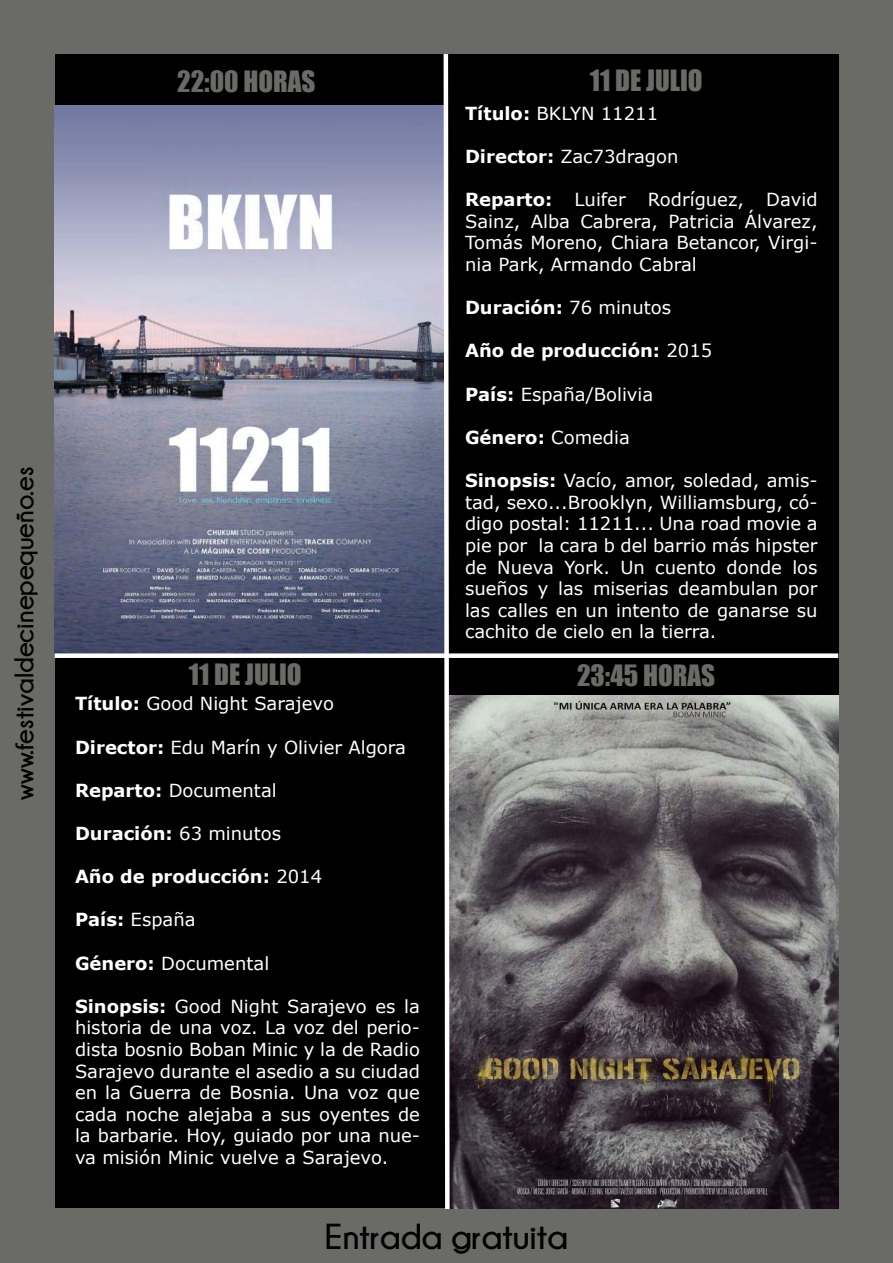
<style>
.page{position:relative;width:893px;height:1263px;background:#6a6b67}
.page>*{position:absolute;margin:0;border:0;box-sizing:border-box;transform-origin:0 0}
.t1{font:700 36px "Champagne&Limousines";color:#000}
.t2{font:27px "Impact";color:#6a6b67}
.t3{font:700 27px "Champagne&Limousines";color:#000}
.t4{font:18px/21.6px "Verdana";color:#fff;text-align:justify}
.t5{font:700 18px "Verdana";color:#fff}
.s1{font-weight:700}
.s2{font-weight:400}
</style>
<div class="page">
<div style="left:55px;top:55px;width:783px;height:1153px;background:#000"></div>
<img style="left:452px;top:695px;width:386px;height:513px">
<img style="left:55px;top:105px;width:386px;height:548px">
<svg style="left:441px;top:54px;width:11px;height:1155px"></svg>
<div style="left:55px;top:653px;width:783px;height:5px;background:#fff"></div>
<h2 class="t3" style="left:9px;top:799px;width:334px;rotate:-90deg">www.festivaldecinepequeño.es</h2>
<h2 class="t2" style="left:177px;top:61px;width:140px">22:00 HORAS</h2>
<h2 class="t2" style="left:590px;top:60px;width:114px">11 DE JULIO</h2>
<h2 class="t2" style="left:189px;top:654px;width:114px">11 DE JULIO</h2>
<p class="t4" style="left:75px;top:693px;width:260px"><span class="s1">Título:</span> Good Night Sarajevo</p>
<p class="t4" style="left:75px;top:736px;width:333px"><span class="s1">Director:</span> Edu Marín y Olivier Algora</p>
<p class="t4" style="left:75px;top:779px;width:203px"><span class="s1">Reparto:</span> Documental</p>
<p class="t5" style="left:75px;top:821px;width:208px">Duración: <span class="s2">63 minutos</span></p>
<p class="t5" style="left:75px;top:864px;width:249px">Año de producción: <span class="s2">2014</span></p>
<p class="t4" style="left:75px;top:909px;width:122px"><span class="s1">País:</span> España</p>
<p class="t4" style="left:75px;top:952px;width:196px"><span class="s1">Género:</span> Documental</p>
<p class="t4" style="left:75px;top:995px;width:347px"><span class="s1">Sinopsis:</span> Good Night Sarajevo es la historia de una voz. La voz del perio&shy;dista bosnio Boban Minic y la de Radio Sarajevo durante el asedio a su ciudad en la Guerra de Bosnia. Una voz que cada noche alejaba a sus oyentes de la barbarie. Hoy, guiado por una nue&shy;va misión Minic vuelve a Sarajevo.</p>
<p class="t4" style="left:465px;top:102px;width:195px"><span class="s1">Título:</span> BKLYN 11211</p>
<p class="t4" style="left:465px;top:145px;width:215px"><span class="s1">Director:</span> Zac73dragon</p>
<p class="t4" style="left:465px;top:189px;width:354px"><span class="s1">Reparto:</span> Luifer Rodríguez, David Sainz, Alba Cabrera, Patricia Álvarez, Tomás Moreno, Chiara Betancor, Virgi&shy;nia Park, Armando Cabral</p>
<p class="t5" style="left:465px;top:295px;width:208px">Duración: <span class="s2">76 minutos</span></p>
<p class="t5" style="left:465px;top:338px;width:249px">Año de producción: <span class="s2">2015</span></p>
<p class="t4" style="left:465px;top:383px;width:190px"><span class="s1">País:</span> España/Bolivia</p>
<p class="t5" style="left:465px;top:425px;width:166px">Género: <span class="s2">Comedia</span></p>
<p class="t4" style="left:465px;top:469px;width:354px"><span class="s1">Sinopsis:</span> Vacío, amor, soledad, amis&shy;tad, sexo...Brooklyn, Williamsburg, có&shy;digo postal: 11211... Una road movie a pie por la cara b del barrio más hipster de Nueva York. Un cuento donde los sueños y las miserias deambulan por las calles en un intento de ganarse su cachito de cielo en la tierra.</p>
<h2 class="t2" style="left:577px;top:654px;width:140px">23:45 HORAS</h2>
<h1 class="t1" style="left:325px;top:1216px;width:244px">Entrada gratuita</h1>
</div>
